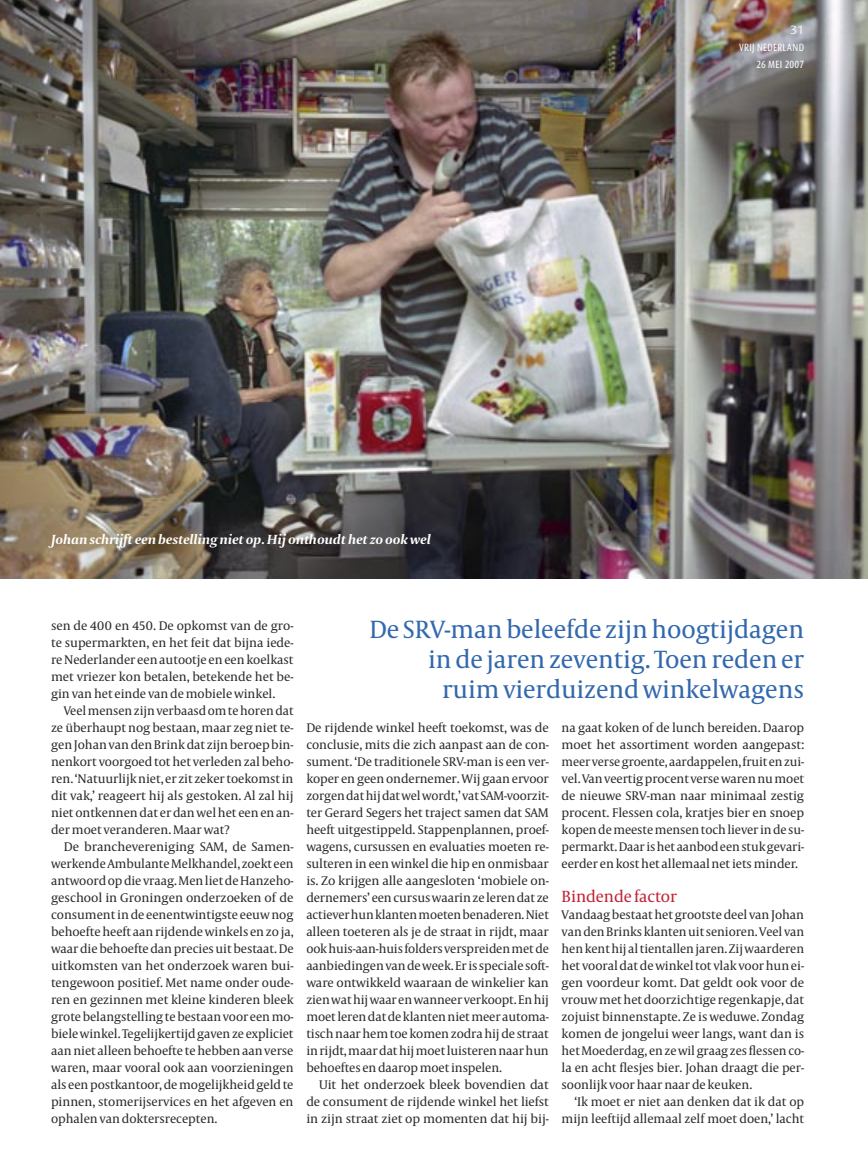
<style>
.page{position:relative;width:868px;height:1174px;background:#fff}
.page>*{position:absolute;margin:0;border:0;box-sizing:border-box;transform-origin:0 0}
._15_streamer-L{font:25.5px/29.7px "Capitol News";letter-spacing:-.005em;color:#3268ad;text-align:right}
._05_tussenkop{font:16.5px "Capitol News";letter-spacing:-.005em;color:#c02335}
._17_onderschrift-R{font:italic 700 13.95px "Capitolium";letter-spacing:-.01em;color:#fff;scale:1.06 1}
._10_tekst-ju{font:12.75px/17px "Capitol News";letter-spacing:-.005em;color:#2c2b29;text-align:justify}
._08_initiaal-ju-3_0{font:12.75px/17px "Capitol News";letter-spacing:-.005em;color:#2c2b29;text-align:justify}
.X1_kopregel-R{font:12px "Dax Wide";color:#fff}
.X1_kopregel-R-2{font:10.5px "Dax Condensed";letter-spacing:.025em;color:#fff}
</style>
<div class="page">
<img style="left:0;top:0;width:867px;height:578px">
<p class="_17_onderschrift-R" style="left:51px;top:532px;width:360px">Johan schrijft een bestelling niet op. Hij onthoudt het zo ook wel</p>
<p class="X1_kopregel-R" style="left:789px;top:23px;width:16px">31</p>
<p class="X1_kopregel-R-2" style="left:739px;top:42px;width:66px">VRIJ NEDERLAND</p>
<p class="X1_kopregel-R-2" style="left:756px;top:59px;width:49px">26 MEI 2007</p>
<p class="_08_initiaal-ju-3_0" style="left:51px;top:617px;width:244px">sen de 400 en 450. De opkomst van de gro&shy;te supermarkten, en het feit dat bijna iede&shy;re Nederlander een autootje en een koelkast met vriezer kon betalen, betekende het be&shy;gin van het einde van de mobiele winkel.</p>
<p class="_10_tekst-ju" style="left:51px;top:702px;width:244px;text-indent:13px">Veel mensen zijn verbaasd om te horen dat ze überhaupt nog bestaan, maar zeg niet te&shy;gen Johan van den Brink dat zijn beroep bin&shy;nenkort voorgoed tot het verleden zal beho&shy;ren. ‘Natuurlijk niet, er zit zeker toekomst in dit vak,’ reageert hij als gestoken. Al zal hij niet ontkennen dat er dan wel het een en an&shy;der moet veranderen. Maar wat?</p>
<p class="_10_tekst-ju" style="left:51px;top:838px;width:244px;text-indent:13px">De branchevereniging SAM, de Samen&shy;werkende Ambulante Melkhandel, zoekt een antwoord op die vraag. Men liet de Hanzeho&shy;geschool in Groningen onderzoeken of de consument in de eenentwintigste eeuw nog behoefte heeft aan rijdende winkels en zo ja, waar die behoefte dan precies uit bestaat. De uitkomsten van het onderzoek waren bui&shy;tengewoon positief. Met name onder oude&shy;ren en gezinnen met kleine kinderen bleek grote belangstelling te bestaan voor een mo&shy;biele winkel. Tegelijkertijd gaven ze expliciet aan niet alleen behoefte te hebben aan verse waren, maar vooral ook aan voorzieningen als een postkantoor, de mogelijkheid geld te pinnen, stomerijservices en het afgeven en ophalen van doktersrecepten.</p>
<p class="_15_streamer-L" style="left:369px;top:615px;width:436px">De SRV-man beleefde zijn hoogtijdagen in de jaren zeventig. Toen reden er ruim vierduizend winkelwagens</p>
<p class="_08_initiaal-ju-3_0" style="left:306px;top:719px;width:244px">De rijdende winkel heeft toekomst, was de conclusie, mits die zich aanpast aan de con&shy;sument. ‘De traditionele SRV-man is een ver&shy;koper en geen ondernemer. Wij gaan ervoor zorgen dat hij dat wel wordt,’ vat SAM-voorzit&shy;ter Gerard Segers het traject samen dat SAM heeft uitgestippeld. Stappenplannen, proef&shy;wagens, cursussen en evaluaties moeten re&shy;sulteren in een winkel die hip en onmisbaar is. Zo krijgen alle aangesloten ‘mobiele on&shy;dernemers’ een cursus waarin ze leren dat ze actiever hun klanten moeten benaderen. Niet alleen toeteren als je de straat in rijdt, maar ook huis-aan-huis folders verspreiden met de aanbiedingen van de week. Er is speciale soft&shy;ware ontwikkeld waaraan de winkelier kan zien wat hij waar en wanneer verkoopt. En hij moet leren dat de klanten niet meer automa&shy;tisch naar hem toe komen zodra hij de straat in rijdt, maar dat hij moet luisteren naar hun behoeftes en daarop moet inspelen.</p>
<p class="_10_tekst-ju" style="left:306px;top:1076px;width:244px;text-indent:13px">Uit het onderzoek bleek bovendien dat de consument de rijdende winkel het liefst in zijn straat ziet op momenten dat hij bij-</p>
<p class="_10_tekst-ju" style="left:561px;top:719px;width:244px">na gaat koken of de lunch bereiden. Daarop moet het assortiment worden aangepast: meer verse groente, aardappelen, fruit en zui&shy;vel. Van veertig procent verse waren nu moet de nieuwe SRV-man naar minimaal zestig procent. Flessen cola, kratjes bier en snoep kopen de meeste mensen toch liever in de su&shy;permarkt. Daar is het aanbod een stuk gevari&shy;eerder en kost het allemaal net iets minder.</p>
<p class="_05_tussenkop" style="left:561px;top:887px;width:117px">Bindende factor</p>
<p class="_08_initiaal-ju-3_0" style="left:561px;top:906px;width:244px">Vandaag bestaat het grootste deel van Johan van den Brinks klanten uit senioren. Veel van hen kent hij al tientallen jaren. Zij waarderen het vooral dat de winkel tot vlak voor hun ei&shy;gen voordeur komt. Dat geldt ook voor de vrouw met het doorzichtige regenkapje, dat zojuist binnenstapte. Ze is weduwe. Zondag komen de jongelui weer langs, want dan is het Moederdag, en ze wil graag zes flessen co&shy;la en acht flesjes bier. Johan draagt die per&shy;soonlijk voor haar naar de keuken.</p>
<p class="_10_tekst-ju" style="left:561px;top:1093px;width:244px;text-align:right">‘Ik moet er niet aan denken dat ik dat op mijn leeftijd allemaal zelf moet doen,’ lacht</p>
</div>
